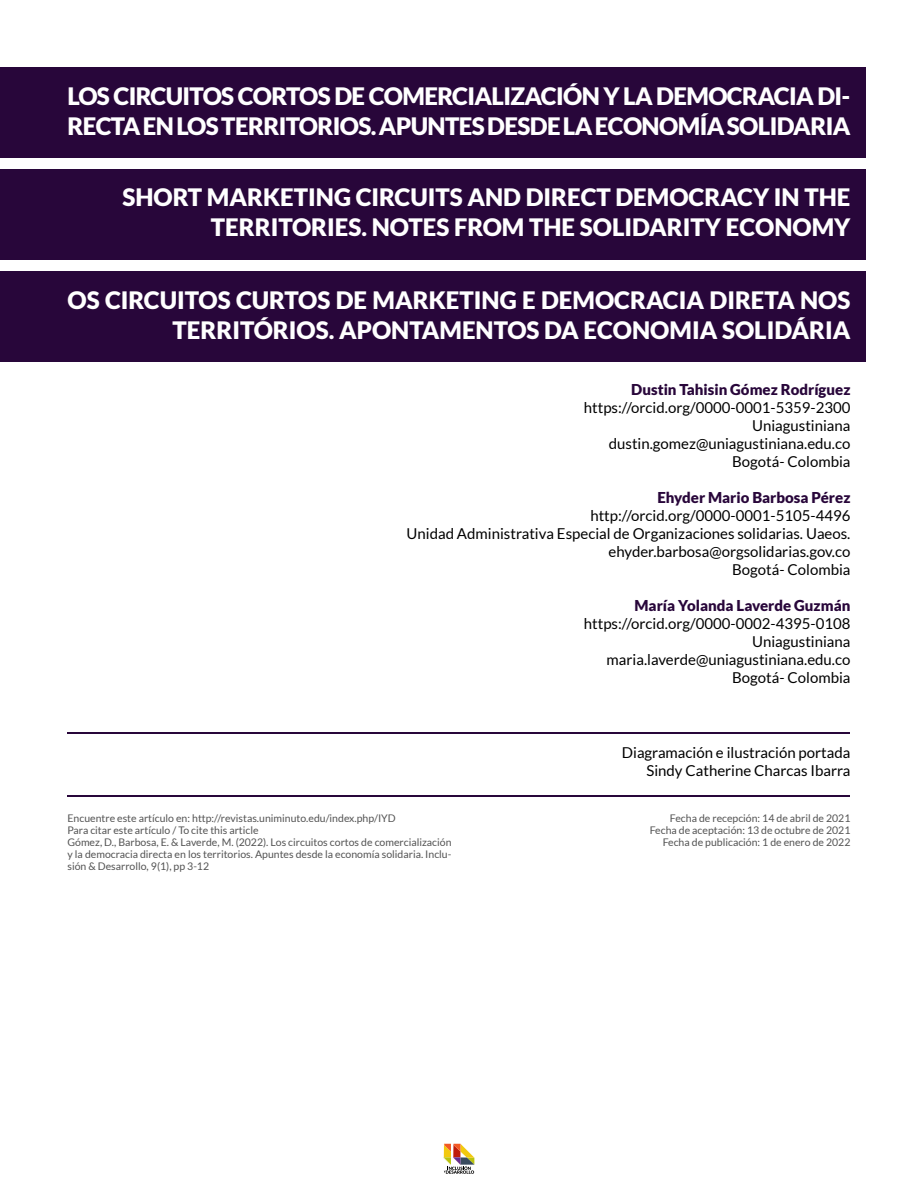
<style>
.page{position:relative;width:918px;height:1188px;background:#fff}
.page>*{position:absolute;margin:0;border:0;box-sizing:border-box;transform-origin:0 0}
.TÍTULOS_INICIO{font:900 24px/30px "Lato";color:#fff;text-align:right}
.TÍTULOS_INICIO-2{font:900 24px/30px "Lato";letter-spacing:-.025em;color:#fff}
.INFO_AUTORES{font:15px "Lato";color:#000}
.INFO_AUTORES-2{font:900 15px "Lato";color:#28063a}
.INFO_ENCUENTRE_ESTE{font:10.5px/12px "Lato";color:#535353;text-align:justify}
.FECHAS{font:10.5px "Lato";color:#535353}
</style>
<div class="page">
<div style="left:0;top:67px;width:866px;height:91px;background:#28063a"></div>
<div style="left:0;top:169px;width:866px;height:91px;background:#28063a"></div>
<div style="left:0;top:271px;width:866px;height:91px;background:#28063a"></div>
<svg style="left:444px;top:1144px;width:30px;height:30px"></svg>
<hr style="left:68px;top:733px;width:782px;height:1px;background:#28063a">
<hr style="left:68px;top:795px;width:782px;height:1px;background:#28063a">
<p class="TÍTULOS_INICIO-2" style="left:68px;top:81px;width:785px">LOS CIRCUITOS CORTOS DE COMERCIALIZACIÓN Y LA DEMOCRACIA DI-<br>RECTA EN LOS TERRITORIOS. APUNTES DESDE LA ECONOMÍA SOLIDARIA</p>
<p class="TÍTULOS_INICIO" style="left:122px;top:181px;width:730px">SHORT MARKETING CIRCUITS AND DIRECT DEMOCRACY IN THE</p>
<p class="TÍTULOS_INICIO" style="left:211px;top:211px;width:641px">TERRITORIES. NOTES FROM THE SOLIDARITY ECONOMY</p>
<p class="TÍTULOS_INICIO" style="left:68px;top:284px;width:784px">OS CIRCUITOS CURTOS DE MARKETING E DEMOCRACIA DIRETA NOS<br>TERRITÓRIOS. APONTAMENTOS DA ECONOMIA SOLIDÁRIA</p>
<p class="INFO_AUTORES-2" style="left:631px;top:380px;width:221px">Dustin Tahisin Gómez Rodríguez</p>
<p class="INFO_AUTORES" style="left:584px;top:399px;width:268px">https://orcid.org/0000-0001-5359-2300</p>
<p class="INFO_AUTORES" style="left:752px;top:417px;width:100px">Uniagustiniana</p>
<p class="INFO_AUTORES" style="left:609px;top:435px;width:243px">dustin.gomez@uniagustiniana.edu.co</p>
<p class="INFO_AUTORES" style="left:732px;top:453px;width:120px">Bogotá- Colombia</p>
<p class="INFO_AUTORES-2" style="left:657px;top:488px;width:195px">Ehyder Mario Barbosa Pérez</p>
<p class="INFO_AUTORES" style="left:590px;top:507px;width:262px">http://orcid.org/0000-0001-5105-4496</p>
<p class="INFO_AUTORES" style="left:407px;top:525px;width:445px">Unidad Administrativa Especial de Organizaciones solidarias. Uaeos.</p>
<p class="INFO_AUTORES" style="left:609px;top:543px;width:243px">ehyder.barbosa@orgsolidarias.gov.co</p>
<p class="INFO_AUTORES" style="left:732px;top:561px;width:120px">Bogotá- Colombia</p>
<p class="INFO_AUTORES-2" style="left:635px;top:596px;width:217px">María Yolanda Laverde Guzmán</p>
<p class="INFO_AUTORES" style="left:584px;top:615px;width:268px">https://orcid.org/0000-0002-4395-0108</p>
<p class="INFO_AUTORES" style="left:752px;top:633px;width:100px">Uniagustiniana</p>
<p class="INFO_AUTORES" style="left:607px;top:651px;width:245px">maria.laverde@uniagustiniana.edu.co</p>
<p class="INFO_AUTORES" style="left:732px;top:669px;width:120px">Bogotá- Colombia</p>
<p class="INFO_ENCUENTRE_ESTE" style="left:68px;top:812px;width:330px">Encuentre este artículo en: http://revistas.uniminuto.edu/index.php/IYD</p>
<p class="INFO_ENCUENTRE_ESTE" style="left:68px;top:824px;width:193px">Para citar este artículo / To cite this article</p>
<p class="INFO_ENCUENTRE_ESTE" style="left:68px;top:836px;width:386px">Gómez, D., Barbosa, E. &amp; Laverde, M. (2022). Los circuitos cortos de comercialización y la democracia directa en los territorios. Apuntes desde la economía solidaria. Inclu&shy;sión &amp; Desarrollo, 9(1), pp 3-12</p>
<p class="INFO_AUTORES" style="left:622px;top:744px;width:230px">Diagramación e ilustración portada</p>
<p class="INFO_AUTORES" style="left:646px;top:762px;width:206px">Sindy Catherine Charcas Ibarra</p>
<p class="FECHAS" style="left:670px;top:812px;width:182px">Fecha de recepción: 14 de abril de 2021</p>
<p class="FECHAS" style="left:650px;top:824px;width:202px">Fecha de aceptación: 13 de octubre de 2021</p>
<p class="FECHAS" style="left:663px;top:836px;width:189px">Fecha de publicación: 1 de enero de 2022</p>
</div>
